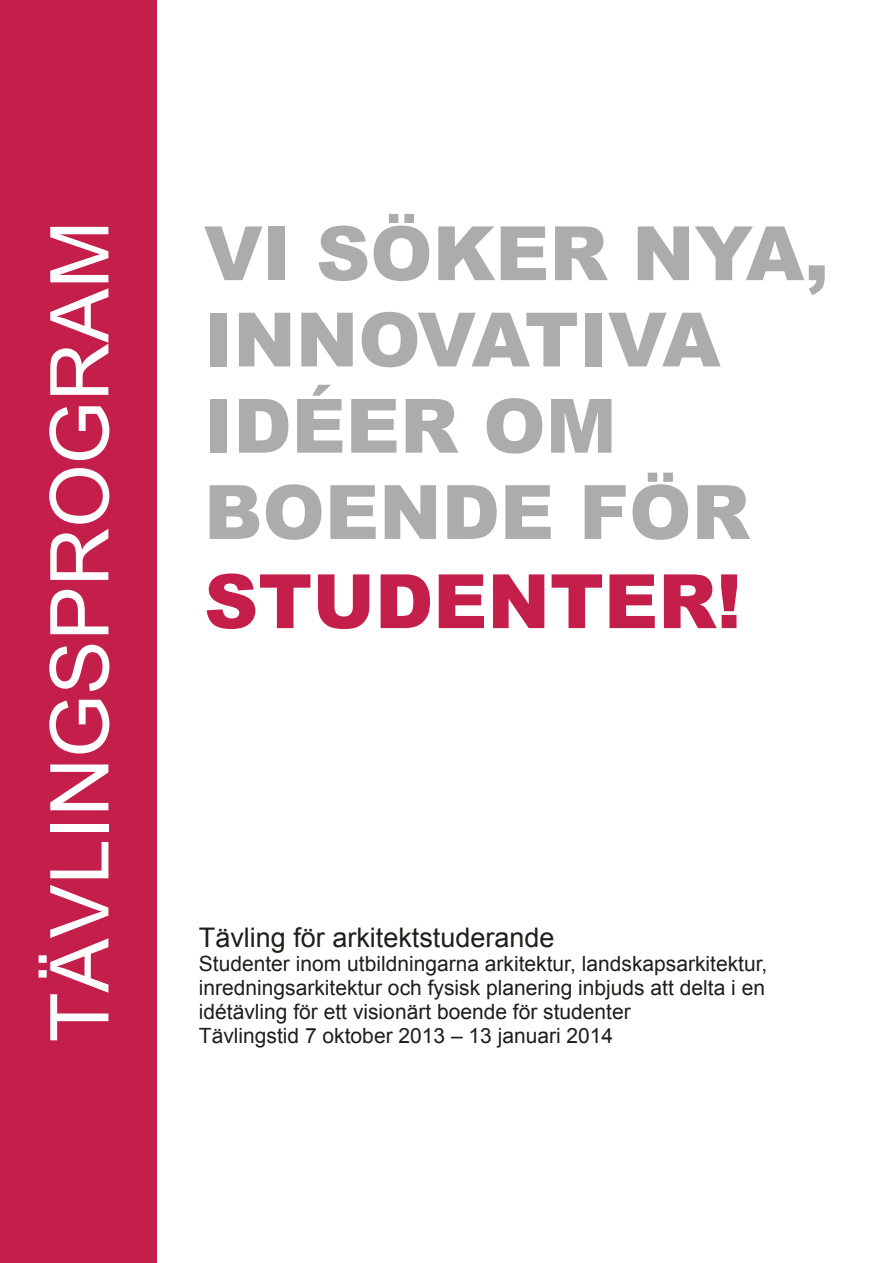
<style>
.page{position:relative;width:893px;height:1263px;background:#fff}
.page>*{position:absolute;margin:0;border:0;box-sizing:border-box;transform-origin:0 0}
.t1{font:81.3px "Arial";color:#fff}
.t2{font:900 75px/86.2px "Arial";color:#abacac}
.t3{font:900 75px "Arial";color:#c41e4b}
.t4{font:27px "Arial";color:#211e1a}
.t5{font:21px/24.2px "Arial";color:#211e1a;text-align:justify}
</style>
<div class="page">
<div style="left:0;top:0;width:157px;height:1263px;background:#c41e4b"></div>
<h1 class="t1" style="left:27px;top:1042px;width:823px;rotate:-90deg">Tävlings program</h1>
<h2 class="t2" style="left:204px;top:208px;width:627px">VI SÖKER NYA,<br>INNOVATIVA<br>IDÉER OM<br>BOENDE FÖR</h2>
<h2 class="t3" style="left:204px;top:547px;width:539px">STUDENTER!</h2>
<p class="t4" style="left:199px;top:919px;width:357px">Tävling för arkitektstuderande</p>
<p class="t5" style="left:199px;top:952px;width:570px">Studenter inom utbildningarna arkitektur, landskapsarkitektur, inredningsarkitektur och fysisk planering inbjuds att delta i en idétävling för ett visionärt boende för studenter</p>
<p class="t5" style="left:199px;top:1024px;width:416px">Tävlingstid 7 oktober 2013 – 13 januari 2014</p>
</div>
